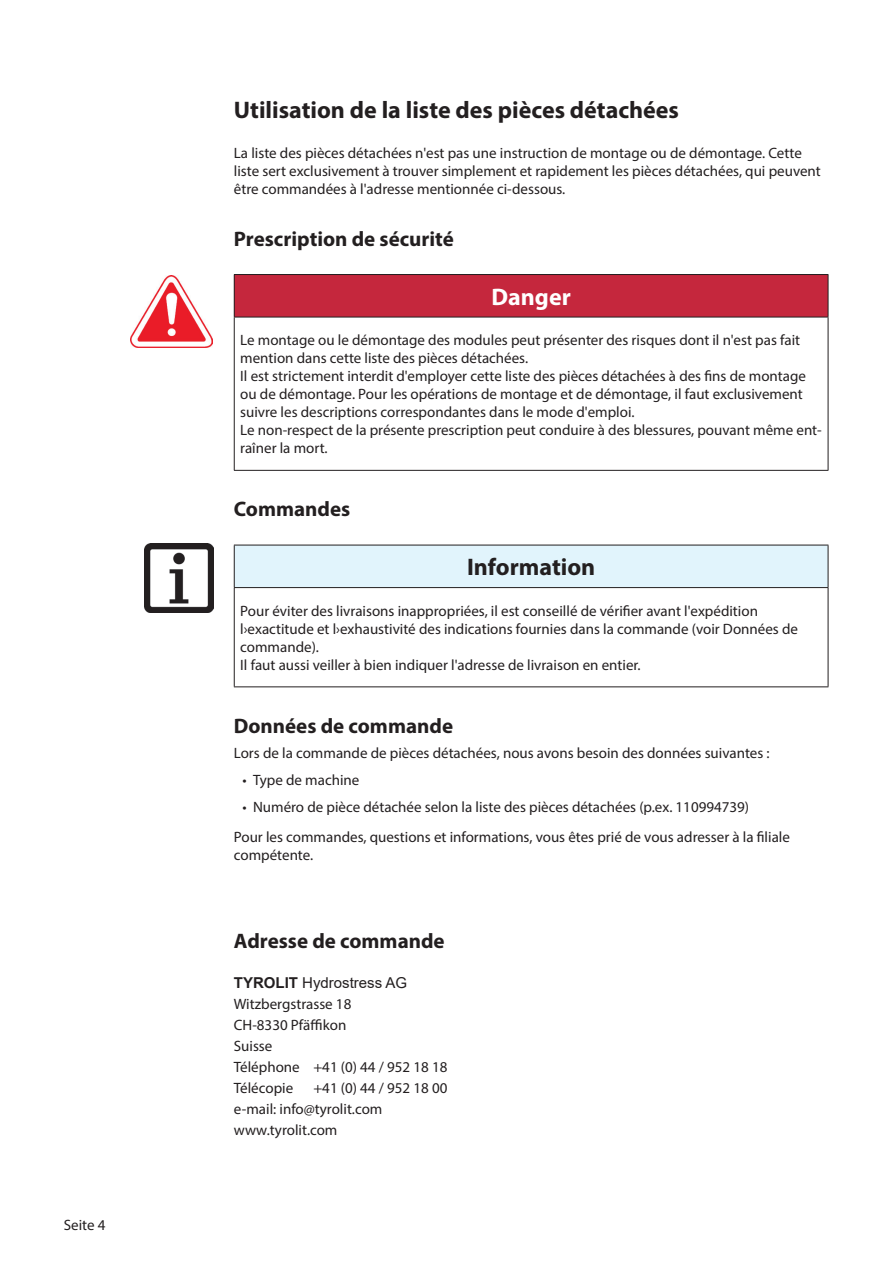
<style>
.page{position:relative;width:893px;height:1263px;background:#fff}
.page>*{position:absolute;margin:0;border:0;box-sizing:border-box;transform-origin:0 0}
.t1{font:700 24px "Myriad Pro";color:#231f20}
.t2{font:700 24px "Myriad Pro";color:#fff}
.t3{font:700 21px "Myriad Pro";color:#231f20}
.t4{font:15px/18px "Myriad Pro";color:#231f20}
.t5{font:15px "Arial";color:#231f20}
.s1{font-weight:700}
</style>
<div class="page">
<div style="left:234px;top:275px;width:594px;height:42px;background:#c5273d"></div>
<hr style="left:234px;top:317px;width:1px;height:153px;background:#231f20">
<hr style="left:828px;top:317px;width:1px;height:153px;background:#231f20">
<hr style="left:234px;top:470px;width:594px;height:1px;background:#231f20">
<hr style="left:234px;top:274px;width:594px;height:1px;background:#231f20">
<hr style="left:234px;top:275px;width:1px;height:42px;background:#231f20">
<hr style="left:828px;top:275px;width:1px;height:42px;background:#231f20">
<hr style="left:234px;top:317px;width:594px;height:1px;background:#231f20">
<div style="left:234px;top:545px;width:594px;height:43px;background:#e1f4fc"></div>
<hr style="left:234px;top:588px;width:1px;height:98px;background:#231f20">
<hr style="left:828px;top:588px;width:1px;height:98px;background:#231f20">
<hr style="left:234px;top:686px;width:594px;height:1px;background:#231f20">
<hr style="left:234px;top:545px;width:594px;height:1px;background:#231f20">
<hr style="left:234px;top:545px;width:1px;height:42px;background:#231f20">
<hr style="left:828px;top:545px;width:1px;height:42px;background:#231f20">
<hr style="left:234px;top:587px;width:594px;height:1px;background:#231f20">
<img style="left:131px;top:276px;width:82px;height:72px">
<img style="left:144px;top:543px;width:70px;height:70px">
<p class="t4" style="left:64px;top:1215px;width:43px">Seite 4</p>
<h1 class="t1" style="left:234px;top:94px;width:447px">Utilisation de la liste des pièces détachées</h1>
<p class="t4" style="left:234px;top:144px;width:588px">La liste des pièces détachées n'est pas une instruction de montage ou de démontage. Cette liste sert exclusivement à trouver simplement et rapidement les pièces détachées, qui peuvent être commandées à l'adresse mentionnée ci-dessous.</p>
<h2 class="t3" style="left:234px;top:225px;width:222px">Prescription de sécurité</h2>
<h1 class="t2" style="left:491px;top:281px;width:81px">Danger</h1>
<p class="t4" style="left:240px;top:331px;width:583px">Le montage ou le démontage des modules peut présenter des risques dont il n'est pas fait mention dans cette liste des pièces détachées.<br>Il est strictement interdit d'employer cette liste des pièces détachées à des fins de montage ou de démontage. Pour les opérations de montage et de démontage, il faut exclusivement suivre les descriptions correspondantes dans le mode d'emploi.<br>Le non-respect de la présente prescription peut conduire à des blessures, pouvant même ent&shy;raîner la mort.</p>
<h2 class="t3" style="left:234px;top:496px;width:118px">Commandes</h2>
<h1 class="t1" style="left:467px;top:552px;width:130px">Information</h1>
<p class="t4" style="left:240px;top:602px;width:559px">Pour éviter des livraisons inappropriées, il est conseillé de vérifier avant l'expédition l›exactitude et l›exhaustivité des indications fournies dans la commande (voir Données de commande).<br>Il faut aussi veiller à bien indiquer l'adresse de livraison en entier.</p>
<h2 class="t3" style="left:234px;top:712px;width:221px">Données de commande</h2>
<p class="t4" style="left:234px;top:744px;width:537px">Lors de la commande de pièces détachées, nous avons besoin des données suivantes :</p>
<p class="t4" style="left:242px;top:771px;width:119px">• Type de machine</p>
<p class="t4" style="left:234px;top:792px;width:558px;line-height:30px;text-indent:9px">• Numéro de pièce détachée selon la liste des pièces détachées (p.ex. 110994739)<br>Pour les commandes, questions et informations, vous êtes prié de vous adresser à la filiale</p>
<p class="t4" style="left:234px;top:846px;width:81px">compétente.</p>
<h2 class="t3" style="left:234px;top:927px;width:212px">Adresse de commande</h2>
<p class="t5" style="left:234px;top:972px;width:175px"><span class="s1">TYROLIT</span> Hydrostress AG</p>
<p class="t4" style="left:234px;top:993px;width:215px;line-height:21px">Witzbergstrasse 18<br>CH-8330 Pfäffikon<br>Suisse<br>Téléphone +41 (0) 44 / 952 18 18<br>Télécopie</p>
<p class="t4" style="left:234px;top:1077px;width:215px;line-height:21px;text-indent:80px">+41 (0) 44 / 952 18 00 e-mail: info@tyrolit.com www.tyrolit.com</p>
</div>
